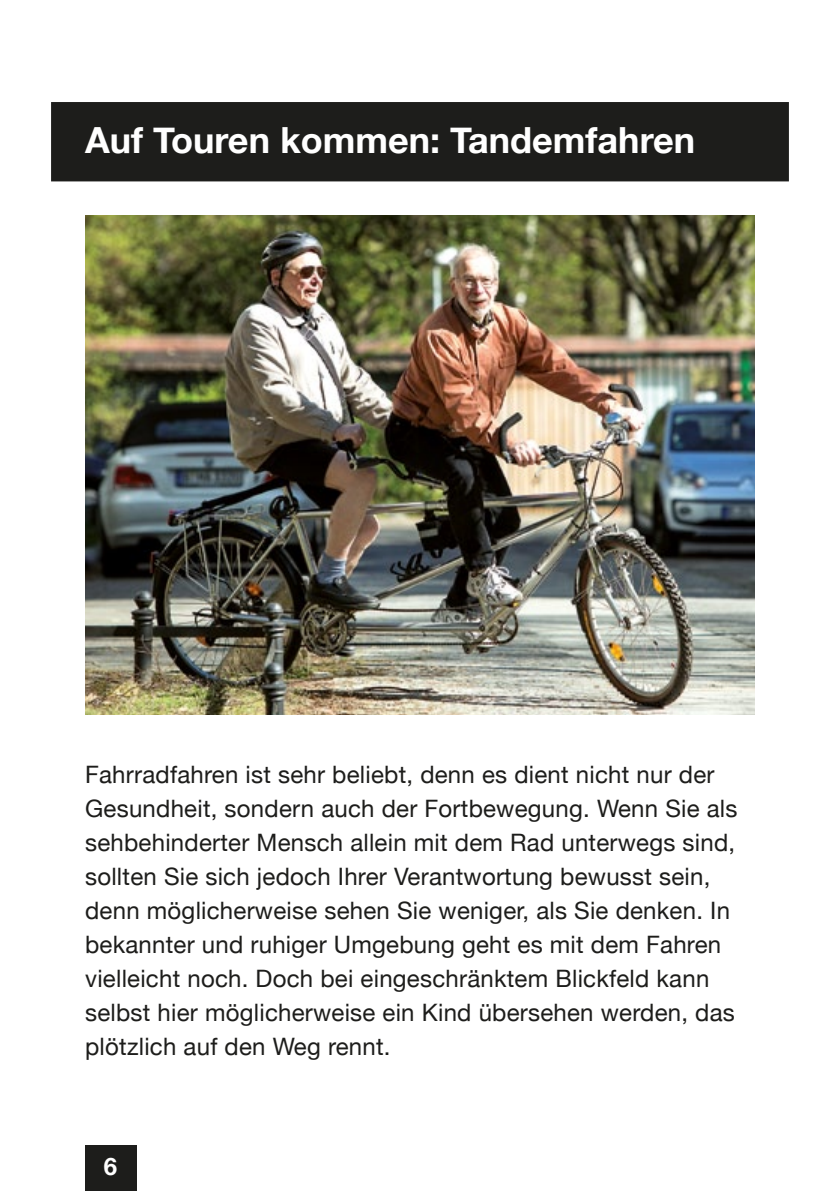
<style>
.page{position:relative;width:840px;height:1191px;background:#fff}
.page>*{position:absolute;margin:0;border:0;box-sizing:border-box;transform-origin:0 0}
.t1{font:700 36px "Helvetica Neue";color:#fff}
.t2{font:24px/34px "Helvetica Neue";letter-spacing:.01em;color:#1d1d1b}
.t3{font:700 24px "Helvetica Neue";color:#fff}
</style>
<div class="page">
<div style="left:85px;top:1145px;width:51px;height:46px;background:#1d1d1b"></div>
<div style="left:51px;top:102px;width:737px;height:79px;background:#1d1d1b"></div>
<img style="left:85px;top:215px;width:669px;height:499px">
<h1 class="t1" style="left:85px;top:118px;width:611px">Auf Touren kommen: Tandemfahren</h1>
<p class="t2" style="left:85px;top:757px;width:653px">Fahrradfahren ist sehr beliebt, denn es dient nicht nur der Gesundheit, sondern auch der Fortbewegung. Wenn Sie als sehbehinderter Mensch allein mit dem Rad unterwegs sind, sollten Sie sich jedoch Ihrer Verantwortung bewusst sein, denn möglicherweise sehen Sie weniger, als Sie denken. In bekannter und ruhiger Umgebung geht es mit dem Fahren vielleicht noch. Doch bei eingeschränktem Blickfeld kann selbst hier möglicherweise ein Kind übersehen werden, das plötzlich auf den Weg rennt.</p>
<p class="t3" style="left:104px;top:1151px;width:15px">6</p>
</div>
